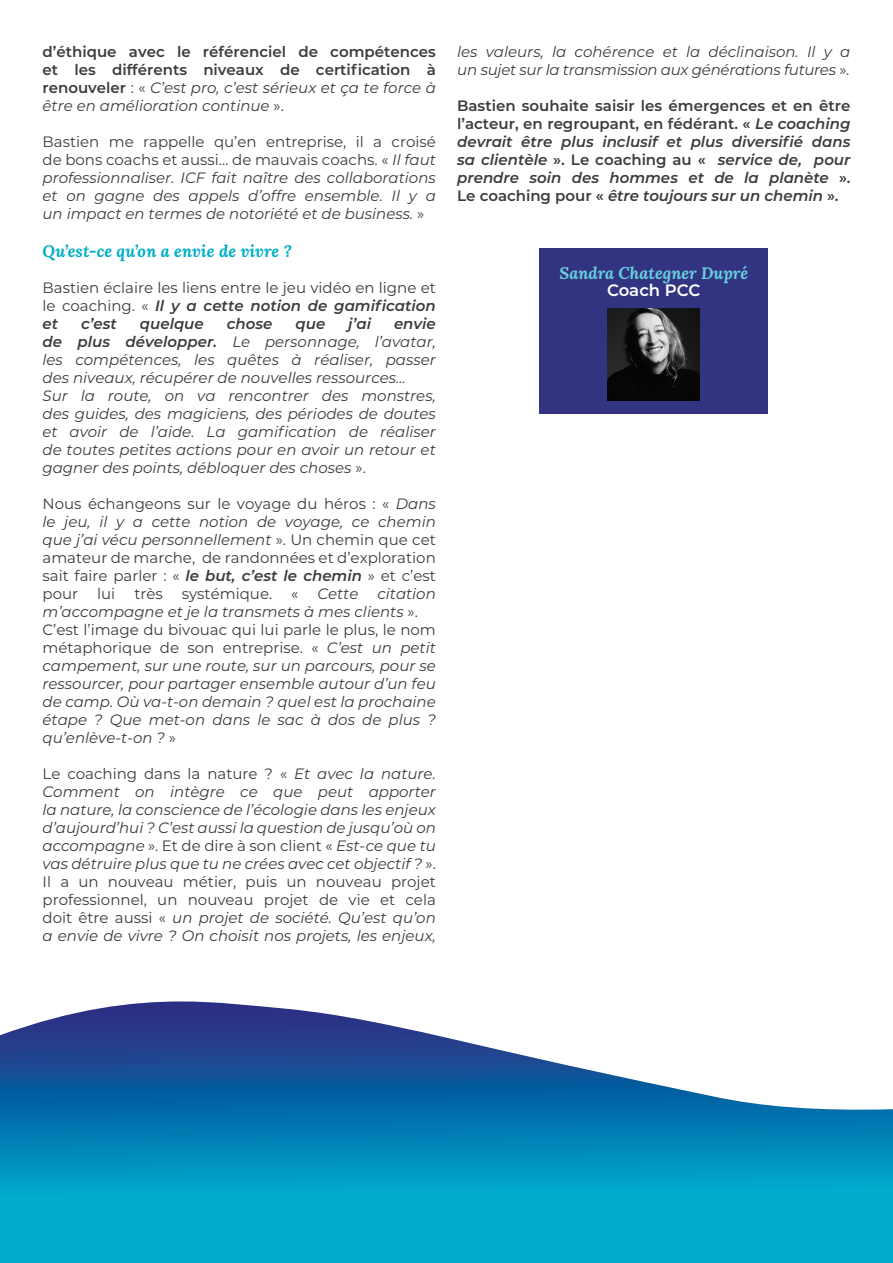
<style>
.page{position:relative;width:893px;height:1263px;background:#fff}
.page>*{position:absolute;margin:0;border:0;box-sizing:border-box;transform-origin:0 0}
.t1{font:italic 700 16.5px "Lora";letter-spacing:.01em;color:#00aec7}
.t2{font:italic 700 16.5px "Lora";color:#66cedd}
.t3{font:600 16.5px "Montserrat";letter-spacing:-.005em;color:#fff}
.t4{font:italic 15px/18px "Montserrat";color:#3c3c3b;text-align:justify}
.t5{font:15px/18px "Montserrat";color:#3c3c3b;text-align:justify}
.t6{font:italic 600 15px/18px "Montserrat";color:#3c3c3b;text-align:justify}
.t7{font:600 15px/18px "Montserrat";color:#3c3c3b;text-align:justify}
.t8{font:italic 15px/18px "Montserrat";letter-spacing:-.02em;color:#3c3c3b}
.s1{font-weight:400}
.s2{font-weight:400;font-style:italic}
.s3{font-style:normal}
.s4{font-weight:600;font-style:italic}
.s5{font-weight:600}
.s6{font-style:italic}
</style>
<div class="page">
<svg style="left:0;top:1001px;width:893px;height:262px"></svg>
<div style="left:540px;top:249px;width:228px;height:165px;background:#333481"></div>
<img style="left:608px;top:308px;width:92px;height:93px">
<p class="t7" style="left:43px;top:42px;width:395px">d’éthique avec le référenciel de compétences et les différents niveaux de certification à renouveler <span class="s1">: «</span> <span class="s2">C’est pro, c’est sérieux et ça te force à être en amélioration continue</span> <span class="s1">».</span></p>
<p class="t4" style="left:43px;top:132px;width:395px"><span class="s3">Bastien me rappelle qu’en entreprise, il a croisé de bons coachs et aussi… de mauvais coachs. «</span> Il faut professionnaliser. ICF fait naître des collaborations et on gagne des appels d’offre ensemble. Il y a un impact en termes de notoriété et de business. <span class="s3">»</span></p>
<p class="t1" style="left:43px;top:239px;width:251px">Qu’est-ce qu’on a envie de vivre ?</p>
<p class="t5" style="left:43px;top:278px;width:395px">Bastien éclaire les liens entre le jeu vidéo en ligne et le coaching. « <span class="s4">Il y a cette notion de gamification et</span></p>
<p class="t4" style="left:43px;top:314px;width:395px;text-align:left;text-indent:351px"><span class="s5">envie de plus développer.</span> Le personnage, l’avatar, les compétences, les quêtes à réaliser, passer des niveaux, récupérer de nouvelles ressources...<br>Sur la route, on va rencontrer des monstres, des guides, des magiciens, des périodes de doutes et avoir de l’aide. La gamification de réaliser de toutes petites actions pour en avoir un retour et gagner des points, débloquer des choses <span class="s3">».</span></p>
<p class="t5" style="left:43px;top:494px;width:395px">Nous échangeons sur le voyage du héros : « <span class="s6">Dans le jeu, il y a cette notion de voyage, ce chemin que j’ai vécu personnellement</span> ». Un chemin que cet amateur de marche, de randonnées et d’exploration sait faire parler : « <span class="s4">le but, c’est le chemin</span> » et c’est pour</p>
<p class="t6" style="left:81px;top:314px;width:37px">c’est</p>
<p class="t6" style="left:140px;top:314px;width:65px">quelque</p>
<p class="t6" style="left:227px;top:314px;width:47px">chose</p>
<p class="t6" style="left:295px;top:314px;width:31px">que</p>
<p class="t6" style="left:348px;top:314px;width:24px">j’ai</p>
<p class="t4" style="left:43px;top:584px;width:395px;text-align:left;text-indent:335px">citation m’accompagne et je la transmets à mes clients <span class="s3">».<br>C’est l’image du bivouac qui lui parle le plus, le nom métaphorique de son entreprise. «</span> C’est un petit campement, sur une route, sur un parcours, pour se ressourcer, pour partager ensemble autour d’un feu de camp. Où va-t-on demain ? quel est la prochaine étape ? Que met-on dans le sac à dos de plus ? qu’enlève-t-on ? <span class="s3">»</span></p>
<p class="t4" style="left:43px;top:764px;width:395px"><span class="s3">Le coaching dans la nature ? «</span> Et avec la nature.<br>Comment on intègre ce que peut apporter la nature, la conscience de l’écologie dans les enjeux d’aujourd’hui ? C’est aussi la question de jusqu’où on accompagne <span class="s3">». Et de dire à son client «</span> Est-ce que tu vas détruire plus que tu ne crées avec cet objectif ? <span class="s3">».<br>Il a un nouveau métier, puis un nouveau projet professionnel, un nouveau projet de vie et cela doit être aussi «</span> un projet de société. Qu’est qu’on a envie de vivre ? On choisit nos projets, les enjeux,</p>
<p class="t5" style="left:97px;top:584px;width:20px">lui</p>
<p class="t5" style="left:134px;top:584px;width:30px">très</p>
<p class="t5" style="left:182px;top:584px;width:92px">systémique.</p>
<p class="t5" style="left:291px;top:584px;width:9px">«</p>
<p class="t4" style="left:317px;top:584px;width:43px">Cette</p>
<p class="t8" style="left:457px;top:42px;width:395px">les valeurs, la cohérence et la déclinaison. Il y a un sujet sur la transmission aux générations futures <span class="s3">».</span></p>
<p class="t6" style="left:457px;top:96px;width:395px"><span class="s3">Bastien souhaite saisir les émergences et en être l’acteur, en regroupant, en fédérant. «</span> Le coaching devrait être plus inclusif et plus diversifié dans sa clientèle <span class="s3">». Le coaching au «</span> service de, pour prendre soin des hommes et de la planète <span class="s3">».<br>Le coaching pour «</span> être toujours sur un chemin <span class="s3">».</span></p>
<p class="t2" style="left:559px;top:261px;width:190px">Sandra Chategner Dupré</p>
<p class="t3" style="left:607px;top:278px;width:95px">Coach PCC</p>
</div>
